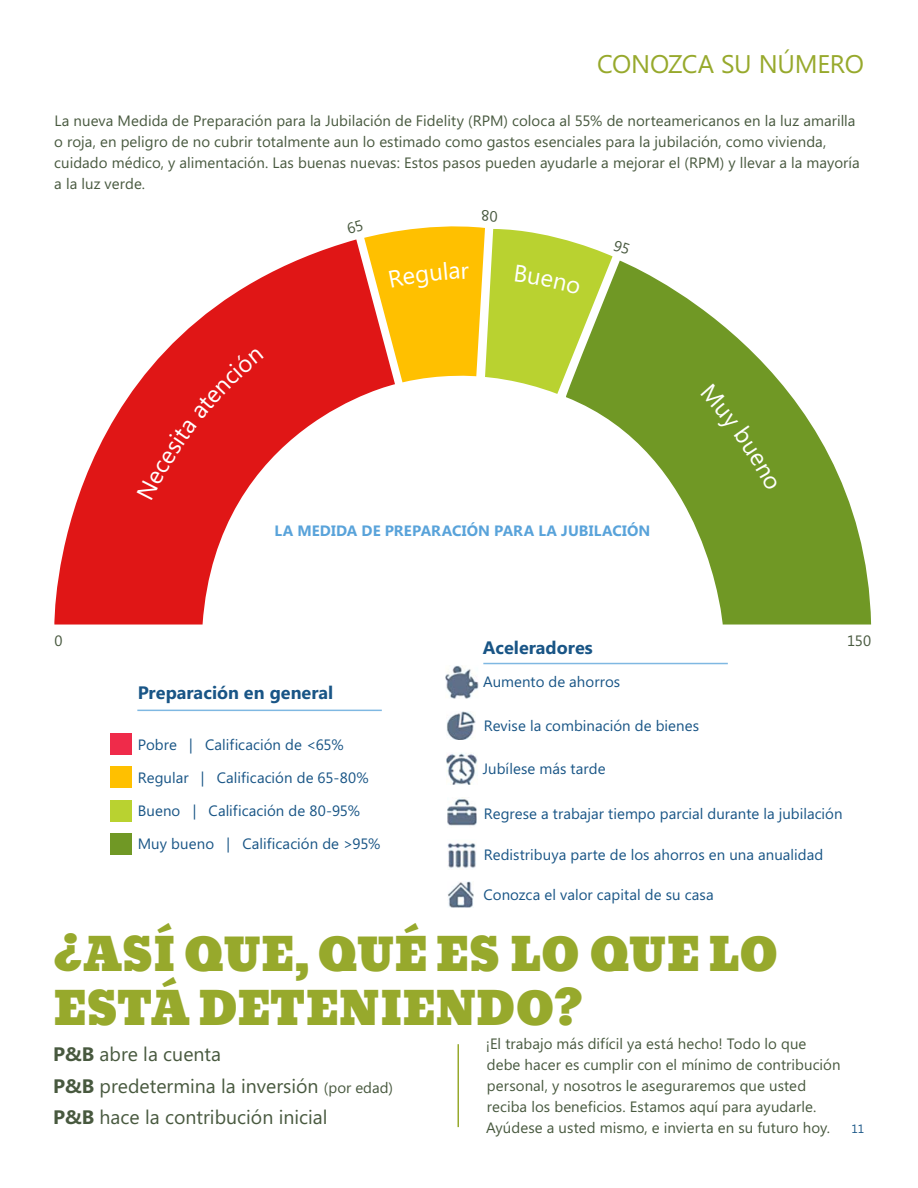
<style>
.page{position:relative;width:918px;height:1188px;background:#fff}
.page>*{position:absolute;margin:0;border:0;box-sizing:border-box;transform-origin:0 0}
.major_head{font:45px/54px "Bevan";color:#97a92c}
.Plan_Subhead{font:25.5px "Microsoft Phags Pa";letter-spacing:-.015em;color:#97a92c}
.t1{font:19.5px "Microsoft Phags Pa";color:#48593f}
._10_17_blue_text{font:700 18px "Microsoft Phags Pa";color:#195586}
.regular_text{font:15px/21px "Microsoft Phags Pa";letter-spacing:.005em;color:#48593f}
._10_17_blue_text-2{font:15px "Microsoft Phags Pa";letter-spacing:.005em;color:#195586}
.questions_etc__blue{font:700 15px "Microsoft Phags Pa";letter-spacing:.01em;color:#59a3da}
.t2{font:12px "Microsoft Phags Pa";color:#195586}
.s1{font-weight:700}
.s2{font-size:15px}
</style>
<div class="page">
<img style="left:448px;top:882px;width:26px;height:25px">
<hr style="left:458px;top:1044px;width:1px;height:83px;background:#97a92c">
<svg style="left:54px;top:242px;width:312px;height:383px"></svg>
<svg style="left:566px;top:265px;width:306px;height:360px"></svg>
<img style="left:445px;top:665px;width:34px;height:34px">
<img style="left:446px;top:711px;width:29px;height:29px">
<img style="left:446px;top:753px;width:32px;height:32px">
<img style="left:448px;top:797px;width:29px;height:29px">
<img style="left:448px;top:843px;width:28px;height:25px">
<hr style="left:137px;top:710px;width:245px;height:1px;background:#59a3da">
<div style="left:110px;top:733px;width:22px;height:22px;background:#ef2b4a"></div>
<div style="left:110px;top:766px;width:22px;height:21px;background:#ffc000"></div>
<div style="left:110px;top:801px;width:22px;height:21px;background:#b9d230"></div>
<div style="left:110px;top:833px;width:22px;height:21px;background:#709825"></div>
<hr style="left:483px;top:663px;width:245px;height:1px;background:#59a3da">
<div style="left:137px;top:348px;width:127px;height:152px;background:#e01616"></div>
<svg style="left:347px;top:226px;width:283px;height:168px"></svg>
<div style="left:701px;top:384px;width:77px;height:107px;background:#709825"></div>
<p class="Plan_Subhead" style="left:597px;top:46px;width:268px">CONOZCA SU NÚMERO</p>
<p class="regular_text" style="left:54px;top:109px;width:807px">La nueva Medida de Preparación para la Jubilación de Fidelity (RPM) coloca al 55% de norteamericanos en la luz amarilla o roja, en peligro de no cubrir totalmente aun lo estimado como gastos esenciales para la jubilación, como vivienda, cuidado médico, y alimentación. Las buenas nuevas: Estos pasos pueden ayudarle a mejorar el (RPM) y llevar a la mayoría a la luz verde.</p>
<p class="questions_etc__blue" style="left:275px;top:520px;width:377px">LA MEDIDA DE PREPARACIÓN PARA LA JUBILACIÓN</p>
<p class="regular_text" style="left:54px;top:629px;width:10px">0</p>
<p class="regular_text" style="left:847px;top:629px;width:26px">150</p>
<p class="_10_17_blue_text" style="left:483px;top:635px;width:111px">Aceleradores</p>
<p class="_10_17_blue_text" style="left:138px;top:679px;width:197px">Preparación en general</p>
<p class="_10_17_blue_text-2" style="left:138px;top:734px;width:207px">Pobre | Calificación de &lt;65%</p>
<p class="_10_17_blue_text-2" style="left:138px;top:767px;width:232px">Regular | Calificación de 65-80%</p>
<p class="_10_17_blue_text-2" style="left:138px;top:800px;width:224px">Bueno | Calificación de 80-95%</p>
<p class="_10_17_blue_text-2" style="left:138px;top:833px;width:244px">Muy bueno | Calificación de &gt;95%</p>
<p class="_10_17_blue_text-2" style="left:483px;top:672px;width:139px">Aumento de ahorros</p>
<p class="_10_17_blue_text-2" style="left:484px;top:715px;width:217px">Revise la combinación de bienes</p>
<p class="_10_17_blue_text-2" style="left:483px;top:758px;width:124px">Jubílese más tarde</p>
<p class="_10_17_blue_text-2" style="left:484px;top:804px;width:360px">Regrese a trabajar tiempo parcial durante la jubilación</p>
<p class="_10_17_blue_text-2" style="left:484px;top:844px;width:341px">Redistribuya parte de los ahorros en una anualidad</p>
<p class="_10_17_blue_text-2" style="left:484px;top:884px;width:232px">Conozca el valor capital de su casa</p>
<p class="major_head" style="left:53px;top:928px;width:727px">¿ASÍ QUE, QUÉ ES LO QUE LO<br>ESTÁ DETENIENDO?</p>
<p class="regular_text" style="left:486px;top:1033px;width:356px">¡El trabajo más difícil ya está hecho! Todo lo que debe hacer es cumplir con el mínimo de contribución personal, y nosotros le aseguraremos que usted reciba los beneficios. Estamos aquí para ayudarle.<br>Ayúdese a usted mismo, e invierta en su futuro hoy.</p>
<p class="t1" style="left:53px;top:1041px;width:169px"><span class="s1">P&amp;B</span> abre la cuenta</p>
<p class="t1" style="left:53px;top:1072px;width:341px"><span class="s1">P&amp;B</span> predetermina la inversión <span class="s2">(por edad)</span></p>
<p class="t1" style="left:53px;top:1104px;width:276px"><span class="s1">P&amp;B</span> hace la contribución inicial</p>
<p class="t2" style="left:851px;top:1120px;width:14px">11</p>
</div>
